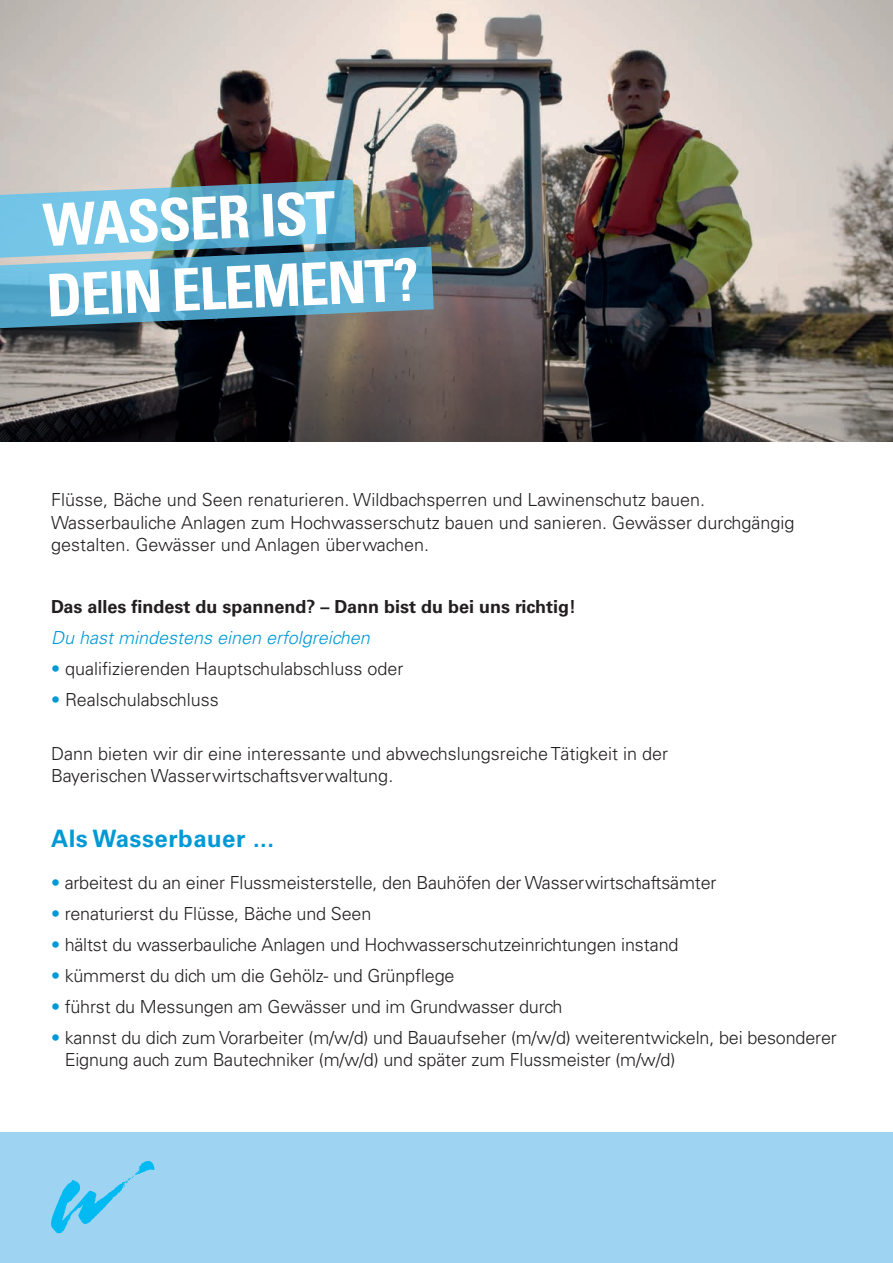
<style>
.page{position:relative;width:893px;height:1263px;background:#fff}
.page>*{position:absolute;margin:0;border:0;box-sizing:border-box;transform-origin:0 0}
.t1{font:700 condensed 58.8px/70.7px "Univers LT Std";color:#fff}
.t2{font:700 24px "Univers LT Std";letter-spacing:.02em;color:#0099d5}
.t3{font:300 18px/22.5px "Univers LT Std";letter-spacing:-.01em;color:#231f20}
.t4{font:700 18px "Univers LT Std";color:#231f20}
.t5{font:italic 300 18px "Univers LT Std";color:#0099d5}
.s1{color:#0099d5}
</style>
<div class="page">
<img style="left:0;top:0;width:893px;height:441px">
<div style="left:0;top:1133px;width:893px;height:130px;background:#9ed3f1"></div>
<svg style="left:51px;top:1161px;width:103px;height:72px"></svg>
<svg style="left:0;top:179px;width:434px;height:150px;background:#629fb7"></svg>
<h1 class="t1" style="left:41px;top:191px;width:374px;rotate:-3deg">WASSER IST<br>DEIN ELEMENT?</h1>
<p class="t3" style="left:51px;top:489px;width:745px">Flüsse, Bäche und Seen renaturieren. Wildbachsperren und Lawinenschutz bauen.<br>Wasserbauliche Anlagen zum Hochwasserschutz bauen und sanieren. Gewässer durchgängig gestalten. Gewässer und Anlagen überwachen.</p>
<p class="t4" style="left:51px;top:596px;width:527px">Das alles findest du spannend? – Dann bist du bei uns richtig!</p>
<p class="t5" style="left:51px;top:627px;width:320px">Du hast mindestens einen erfolgreichen</p>
<p class="t3" style="left:51px;top:658px;width:354px"><span class="s1">•</span> qualifizierenden Hauptschulabschluss oder</p>
<p class="t3" style="left:51px;top:689px;width:169px"><span class="s1">•</span> Realschulabschluss</p>
<p class="t3" style="left:51px;top:742px;width:619px">Dann bieten wir dir eine interessante und abwechslungsreiche Tätigkeit in der<br>Bayerischen Wasserwirtschaftsverwaltung.</p>
<h2 class="t2" style="left:51px;top:824px;width:225px">Als Wasserbauer ...</h2>
<p class="t3" style="left:51px;top:871px;width:667px"><span class="s1">•</span> arbeitest du an einer Flussmeisterstelle, den Bauhöfen der Wasserwirtschaftsämter</p>
<p class="t3" style="left:51px;top:902px;width:322px"><span class="s1">•</span> renaturierst du Flüsse, Bäche und Seen</p>
<p class="t3" style="left:51px;top:933px;width:629px"><span class="s1">•</span> hältst du wasserbauliche Anlagen und Hochwasserschutzeinrichtungen instand</p>
<p class="t3" style="left:51px;top:964px;width:405px"><span class="s1">•</span> kümmerst du dich um die Gehölz- und Grünpflege</p>
<p class="t3" style="left:51px;top:995px;width:513px"><span class="s1">•</span> führst du Messungen am Gewässer und im Grundwasser durch</p>
<p class="t3" style="left:65px;top:1026px;width:774px;text-indent:-14px"><span class="s1">•</span> kannst du dich zum Vorarbeiter (m/w/d) und Bauaufseher (m/w/d) weiterentwickeln, bei besonderer<br>Eignung auch zum Bautechniker (m/w/d) und später zum Flussmeister (m/w/d)</p>
</div>
